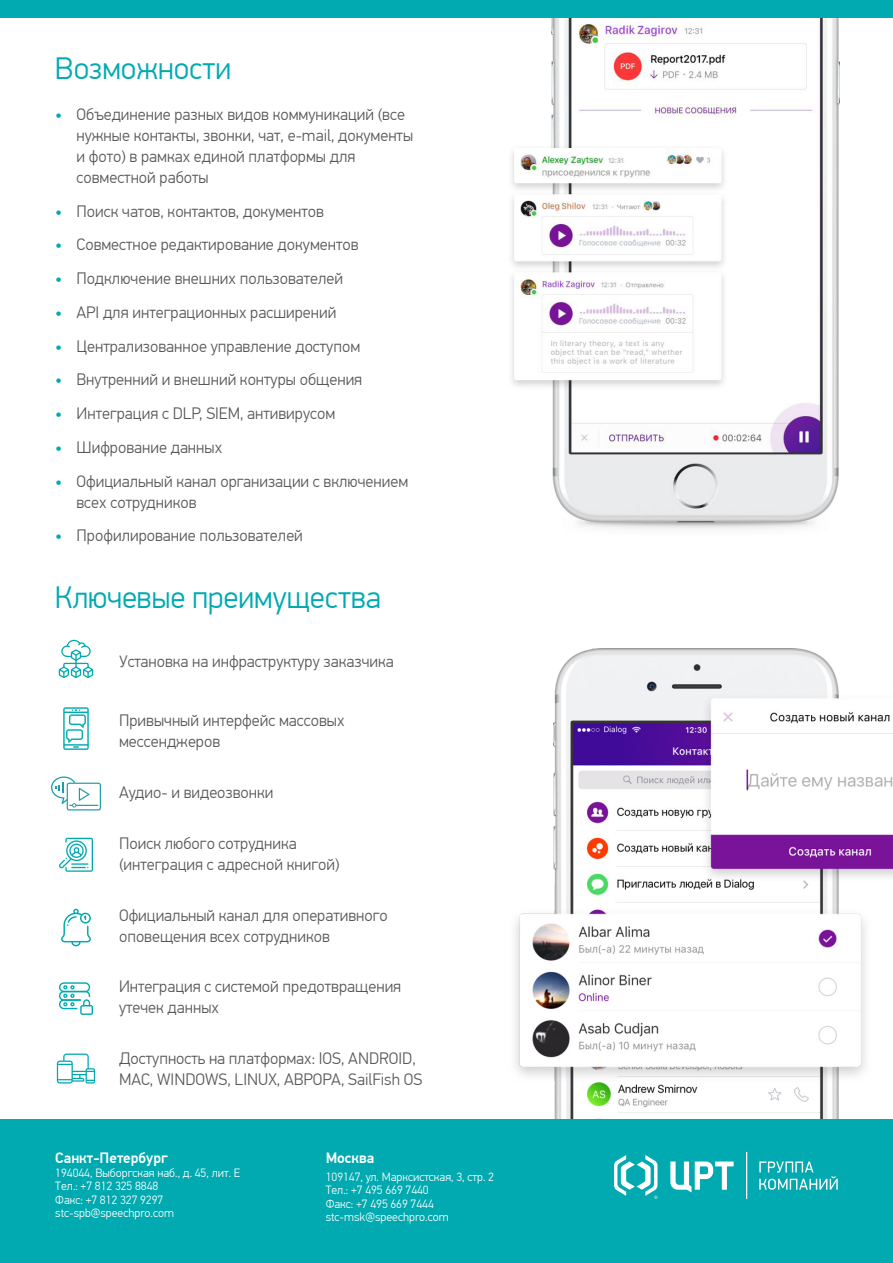
<style>
.page{position:relative;width:893px;height:1263px;background:#fff}
.page>*{position:absolute;margin:0;border:0;box-sizing:border-box;transform-origin:0 0}
._3_ЗАГОЛОВОК{font:300 31.5px "PF Din Display Pro";color:#00aab0}
.Маркированный_список{font:300 16.5px/21px "PF Din Text Pro";color:#57585a}
._3_ЗАГОЛОВОК-2{font:300 16.5px "PF Din Text Pro";color:#57585a}
.Текст_9{font:500 15px "PF Din Text Pro";color:#fff}
.Текст_8{font:300 12px/13.5px "PF Din Text Pro";color:#fff}
.s1{font-family:"PF Din Display Pro";font-weight:700;font-size:15px;color:#00aab0}
</style>
<div class="page">
<img style="left:508px;top:17px;width:332px;height:512px">
<div style="left:0;top:0;width:893px;height:17px;background:#00aab0"></div>
<img style="left:515px;top:648px;width:378px;height:471px">
<div style="left:0;top:1119px;width:893px;height:144px;background:#00aab0"></div>
<hr style="left:746px;top:1152px;width:1px;height:47px;background:#fff">
<svg style="left:670px;top:1161px;width:64px;height:31px"></svg>
<svg style="left:614px;top:1155px;width:43px;height:44px"></svg>
<svg style="left:759px;top:1161px;width:79px;height:29px"></svg>
<svg style="left:59px;top:838px;width:34px;height:34px"></svg>
<svg style="left:63px;top:707px;width:26px;height:43px"></svg>
<svg style="left:51px;top:776px;width:50px;height:34px"></svg>
<svg style="left:61px;top:909px;width:30px;height:37px"></svg>
<svg style="left:59px;top:982px;width:34px;height:33px"></svg>
<svg style="left:57px;top:1053px;width:38px;height:30px"></svg>
<svg style="left:59px;top:639px;width:34px;height:39px"></svg>
<p class="_3_ЗАГОЛОВОК" style="left:55px;top:50px;width:177px">Возможности</p>
<p class="Маркированный_список" style="left:77px;top:104px;width:338px;text-indent:-21px"><span class="s1">•</span> Объединение разных видов коммуникаций (все нужные контакты, звонки, чат, e-mail, документы и фото) в рамках единой платформы для совместной работы</p>
<p class="Маркированный_список" style="left:55px;top:201px;width:270px"><span class="s1">•</span> Поиск чатов, контактов, документов</p>
<p class="Маркированный_список" style="left:55px;top:234px;width:305px"><span class="s1">•</span> Совместное редактирование документов</p>
<p class="Маркированный_список" style="left:55px;top:268px;width:289px"><span class="s1">•</span> Подключение внешних пользователей</p>
<p class="Маркированный_список" style="left:55px;top:302px;width:283px"><span class="s1">•</span> API для интеграционных расширений</p>
<p class="Маркированный_список" style="left:55px;top:336px;width:306px"><span class="s1">•</span> Централизованное управление доступом</p>
<p class="Маркированный_список" style="left:55px;top:369px;width:309px"><span class="s1">•</span> Внутренний и внешний контуры общения</p>
<p class="Маркированный_список" style="left:55px;top:403px;width:281px"><span class="s1">•</span> Интеграция с DLP, SIEM, антивирусом</p>
<p class="Маркированный_список" style="left:55px;top:437px;width:168px"><span class="s1">•</span> Шифрование данных</p>
<p class="Маркированный_список" style="left:77px;top:471px;width:333px;text-indent:-21px"><span class="s1">•</span> Официальный канал организации с включением всех сотрудников</p>
<p class="Маркированный_список" style="left:55px;top:525px;width:249px"><span class="s1">•</span> Профилирование пользователей</p>
<p class="_3_ЗАГОЛОВОК" style="left:55px;top:580px;width:327px">Ключевые преимущества</p>
<p class="_3_ЗАГОЛОВОК-2" style="left:119px;top:652px;width:276px">Установка на инфраструктуру заказчика</p>
<p class="Маркированный_список" style="left:119px;top:710px;width:227px">Привычный интерфейс массовых мессенджеров</p>
<p class="Маркированный_список" style="left:119px;top:782px;width:156px">Аудио- и видеозвонки</p>
<p class="Маркированный_список" style="left:119px;top:833px;width:222px">Поиск любого сотрудника (интеграция с адресной книгой)</p>
<p class="Маркированный_список" style="left:119px;top:904px;width:270px">Официальный канал для оперативного оповещения всех сотрудников</p>
<p class="Маркированный_список" style="left:119px;top:976px;width:284px">Интеграция с системой предотвращения утечек данных</p>
<p class="Маркированный_список" style="left:119px;top:1048px;width:305px">Доступность на платформах: IOS, ANDROID,<br>MAC, WINDOWS, LINUX, АВРОРА, SailFish OS</p>
<p class="Текст_9" style="left:55px;top:1149px;width:114px">Санкт-Петербург</p>
<p class="Текст_8" style="left:55px;top:1166px;width:187px">194044, Выборгская наб., д. 45, лит. Е</p>
<p class="Текст_8" style="left:55px;top:1179px;width:120px">Тел.: +7 812 325 8848<br>Факс: +7 812 327 9297 stc-spb@speechpro.com</p>
<p class="Текст_9" style="left:326px;top:1149px;width:50px">Москва</p>
<p class="Текст_8" style="left:326px;top:1170px;width:170px">109147, ул. Марксистская, 3, стр. 2<br>Тел.: +7 495 669 7440<br>Факс: +7 495 669 7444 stc-msk@speechpro.com</p>
</div>
